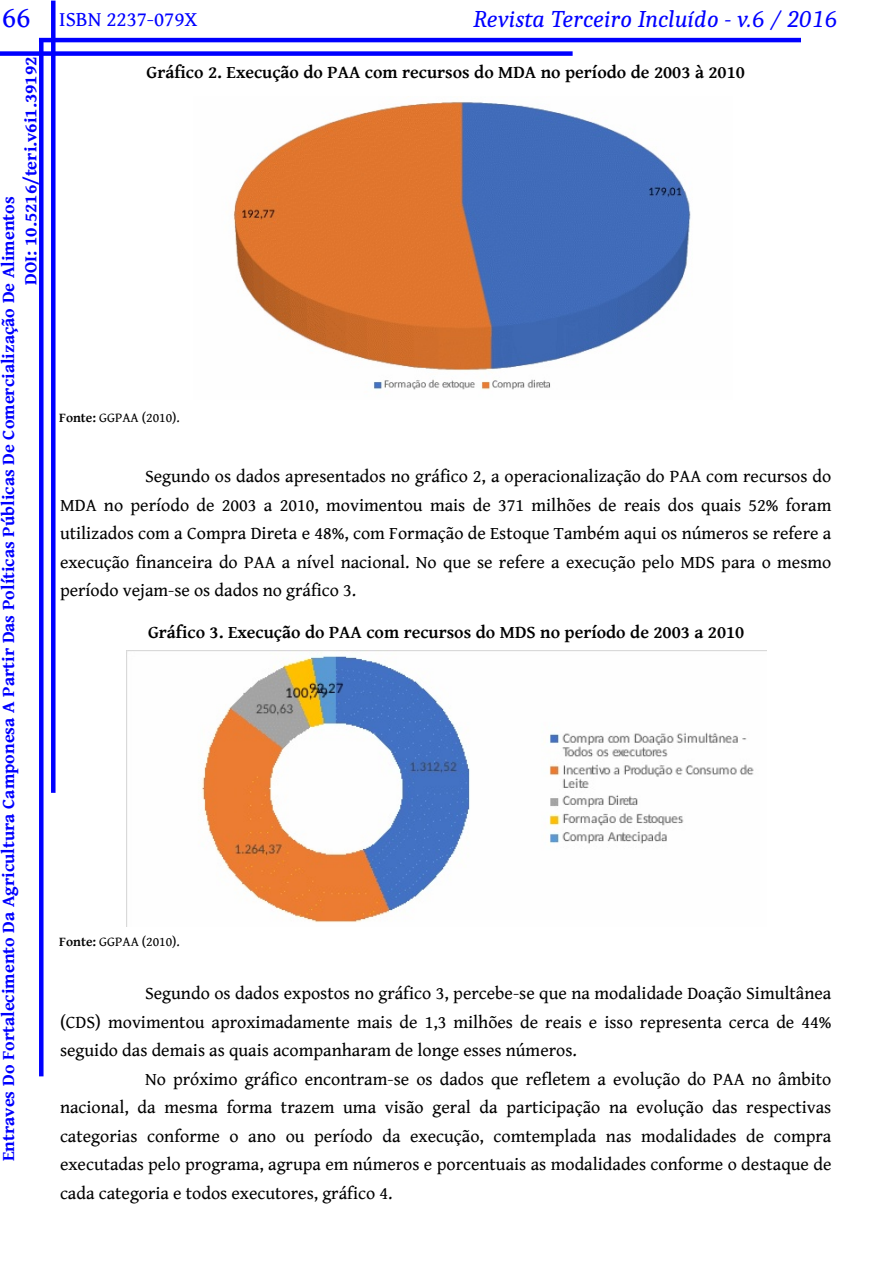
<style>
.page{position:relative;width:893px;height:1263px;background:#fff}
.page>*{position:absolute;margin:0;border:0;box-sizing:border-box;transform-origin:0 0}
.t1{font:italic 24px "Caladea";color:#00f}
.t2{font:21px "Gentium Book Basic";color:#00f}
.t3{font:18px/28.5px "Gentium Book Basic";color:#000;text-align:justify}
.t4{font:700 18px/22.5px "Gentium Book Basic";color:#00f}
.t5{font:700 18px "Gentium Basic";color:#000}
.t6{font:13.5px "Gentium Book Basic";color:#000}
.s1{font-size:30px}
.s2{font-family:"Gentium Basic";font-weight:700}
</style>
<div class="page">
<div style="left:0;top:51px;width:573px;height:5px;background:#00f"></div>
<div style="left:51px;top:1px;width:5px;height:792px;background:#00f"></div>
<hr style="left:39px;top:38px;width:762px;height:4px;background:#00f">
<div style="left:39px;top:38px;width:5px;height:1038px;background:#00f"></div>
<img style="left:233px;top:101px;width:458px;height:289px">
<img style="left:127px;top:651px;width:627px;height:272px">
<p class="t2" style="left:2px;top:8px;width:197px"><span class="s1">66</span> ISBN 2237-079X</p>
<h1 class="t1" style="left:473px;top:5px;width:365px">Revista Terceiro Incluído - v.6 / 2016</h1>
<p class="t4" style="left:-3px;top:285px;width:230px;text-indent:-876px;rotate:-90deg">Entraves Do Fortalecimento Da Agricultura Camponesa A Partir Das Políticas Públicas De Comercialização De Alimentos<br>DOI: 10.5216/teri.v6i1.39192</p>
<p class="t5" style="left:147px;top:63px;width:600px">Gráfico 2. Execução do PAA com recursos do MDA no período de 2003 à 2010</p>
<p class="t6" style="left:59px;top:411px;width:122px"><span class="s2">Fonte:</span> GGPAA (2010).</p>
<p class="t3" style="left:60px;top:463px;width:773px;text-indent:85px">Segundo os dados apresentados no gráfico 2, a operacionalização do PAA com recursos do MDA no período de 2003 a 2010, movimentou mais de 371 milhões de reais dos quais 52% foram utilizados com a Compra Direta e 48%, com Formação de Estoque Também aqui os números se refere a execução financeira do PAA a nível nacional. No que se refere a execução pelo MDS para o mesmo período vejam-se os dados no gráfico 3.</p>
<p class="t5" style="left:148px;top:623px;width:598px">Gráfico 3. Execução do PAA com recursos do MDS no período de 2003 a 2010</p>
<p class="t6" style="left:59px;top:934px;width:122px"><span class="s2">Fonte:</span> GGPAA (2010).</p>
<p class="t3" style="left:145px;top:980px;width:688px">Segundo os dados expostos no gráfico 3, percebe-se que na modalidade Doação Simultânea</p>
<p class="t3" style="left:60px;top:1008px;width:773px">(CDS) movimentou aproximadamente mais de 1,3 milhões de reais e isso representa cerca de 44%</p>
<p class="t3" style="left:60px;top:1037px;width:518px">seguido das demais as quais acompanharam de longe esses números.</p>
<p class="t3" style="left:145px;top:1065px;width:688px">No próximo gráfico encontram-se os dados que refletem a evolução do PAA no âmbito</p>
<p class="t3" style="left:60px;top:1094px;width:773px">nacional, da mesma forma trazem uma visão geral da participação na evolução das respectivas</p>
<p class="t3" style="left:60px;top:1122px;width:773px">categorias conforme o ano ou período da execução, comtemplada nas modalidades de compra</p>
<p class="t3" style="left:60px;top:1151px;width:773px">executadas pelo programa, agrupa em números e porcentuais as modalidades conforme o destaque de</p>
<p class="t3" style="left:60px;top:1179px;width:334px">cada categoria e todos executores, gráfico 4.</p>
</div>
